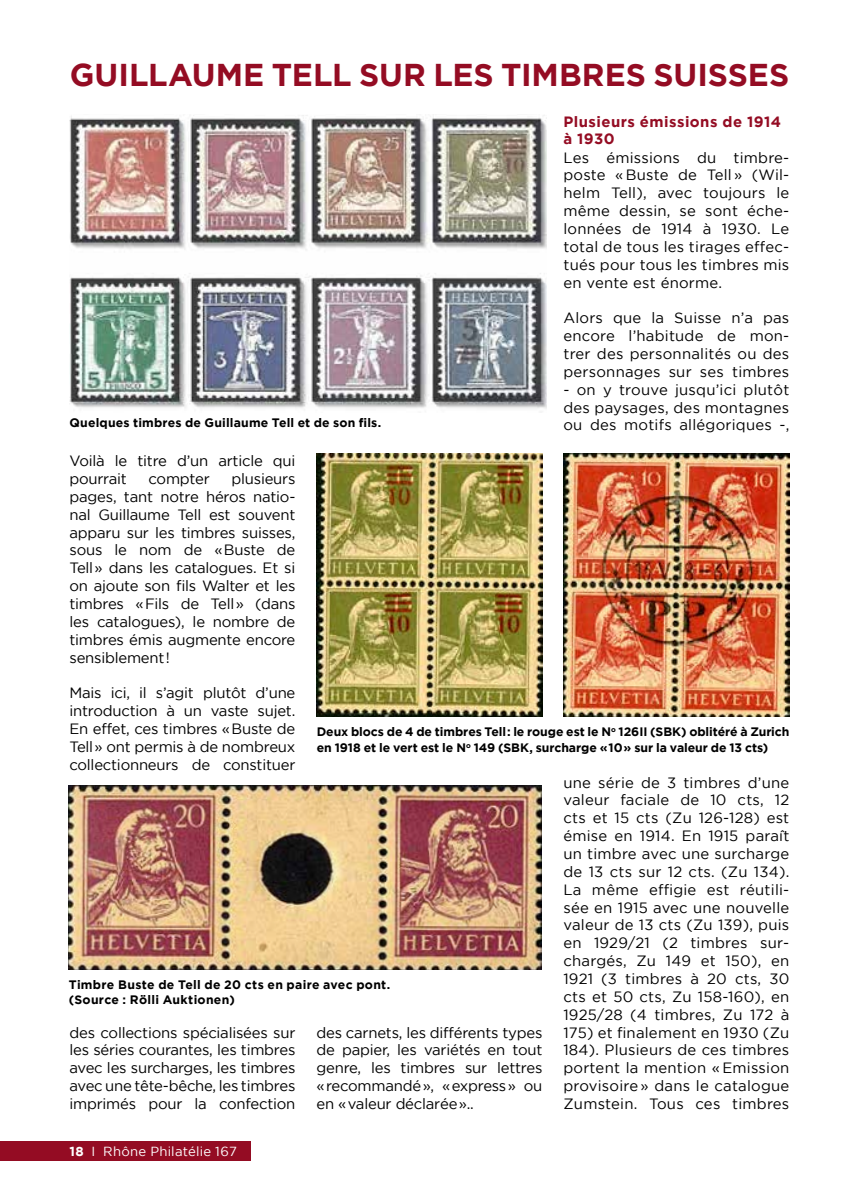
<style>
.page{position:relative;width:844px;height:1191px;background:#fff}
.page>*{position:absolute;margin:0;border:0;box-sizing:border-box;transform-origin:0 0}
.t1{font:700 31.5px "Gotham";color:#940c23}
.t2{font:14.88px/17.8px "Gotham";letter-spacing:-.015em;color:#000;text-align:justify}
.t3{font:700 14.88px/17.5px "Gotham";letter-spacing:.03em;color:#940c23}
.t4{font:13.12px "Gotham";letter-spacing:.02em;color:#fff}
.t5{font:700 12.25px/15.8px "Gotham";color:#000}
.t6{font:700 12.25px/15.8px "Gotham";letter-spacing:.025em;color:#000}
.s1{font-weight:700}
</style>
<div class="page">
<div style="left:0;top:1141px;width:251px;height:20px;background:#940c23"></div>
<img style="left:69px;top:115px;width:477px;height:294px">
<img style="left:69px;top:785px;width:472px;height:184px">
<img style="left:316px;top:453px;width:226px;height:263px">
<img style="left:563px;top:453px;width:226px;height:263px">
<h1 class="t1" style="left:70px;top:57px;width:720px">GUILLAUME TELL SUR LES TIMBRES SUISSES</h1>
<p class="t5" style="left:69px;top:414px;width:313px">Quelques timbres de Guillaume Tell et de son fils.</p>
<p class="t3" style="left:563px;top:112px;width:219px">Plusieurs émissions de 1914 à 1930</p>
<p class="t2" style="left:563px;top:148px;width:227px">Les émissions du timbre&shy;poste « Buste de Tell » (Wil&shy;helm Tell), avec toujours le même dessin, se sont éche&shy;lonnées de 1914 à 1930. Le total de tous les tirages effec&shy;tués pour tous les timbres mis en vente est énorme.</p>
<p class="t2" style="left:563px;top:309px;width:227px">Alors que la Suisse n’a pas encore l’habitude de mon&shy;trer des personnalités ou des personnages sur ses timbres</p>
<p class="t2" style="left:563px;top:380px;width:227px">- on y trouve jusqu’ici plutôt des paysages, des montagnes ou des motifs allégoriques -,</p>
<p class="t2" style="left:69px;top:452px;width:227px">Voilà le titre d’un article qui pourrait</p>
<p class="t2" style="left:69px;top:469px;width:227px;text-indent:162px">plusieurs pages, tant notre héros natio&shy;nal Guillaume Tell est souvent apparu sur les timbres suisses, sous le nom de «Buste de Tell» dans les catalogues. Et si on ajoute son fils Walter et les timbres «Fils de Tell» (dans les catalogues), le nombre de timbres émis augmente encore sensiblement!</p>
<p class="t2" style="left:69px;top:684px;width:227px">Mais ici, il s’agit plutôt d’une introduction à un vaste sujet.<br>En effet, ces timbres «Buste de Tell» ont permis à de nombreux collectionneurs de constituer</p>
<p class="t2" style="left:148px;top:469px;width:63px">compter</p>
<p class="t5" style="left:316px;top:723px;width:474px">Deux blocs de 4 de timbres Tell: le rouge est le N<sup>o</sup> 126II (SBK) oblitéré à Zurich en 1918 et le vert est le N<sup>o</sup> 149 (SBK, surcharge «10» sur la valeur de 13 cts)</p>
<p class="t6" style="left:69px;top:976px;width:323px">Timbre Buste de Tell de 20 cts en paire avec pont. (Source : Rölli Auktionen)</p>
<p class="t2" style="left:69px;top:1023px;width:227px">des collections spécialisées sur les séries courantes, les timbres avec les surcharges, les timbres avec une tête-bêche, les timbres imprimés pour la confection</p>
<p class="t2" style="left:316px;top:1023px;width:227px">des carnets, les différents types de papier, les variétés en tout genre, les timbres sur lettres «recommandé», «express» ou en «valeur déclarée»..</p>
<p class="t4" style="left:69px;top:1144px;width:169px"><span class="s1">18</span> I Rhône Philatélie 167</p>
<p class="t2" style="left:563px;top:773px;width:227px">une série de 3 timbres d’une valeur faciale de 10 cts, 12 cts et 15 cts (Zu 126-128) est émise en 1914. En 1915 paraît un timbre avec une surcharge de 13 cts sur 12 cts. (Zu 134).<br>La même effigie est réutili&shy;sée en 1915 avec une nouvelle valeur de 13 cts (Zu 139), puis en 1929/21 (2 timbres sur&shy;chargés, Zu 149 et 150), en 1921 (3 timbres à 20 cts, 30 cts et 50 cts, Zu 158-160), en 1925/28 (4 timbres, Zu 172 à 175) et finalement en 1930 (Zu 184). Plusieurs de ces timbres portent la mention «Emission provisoire » dans le catalogue Zumstein. Tous ces timbres</p>
</div>
